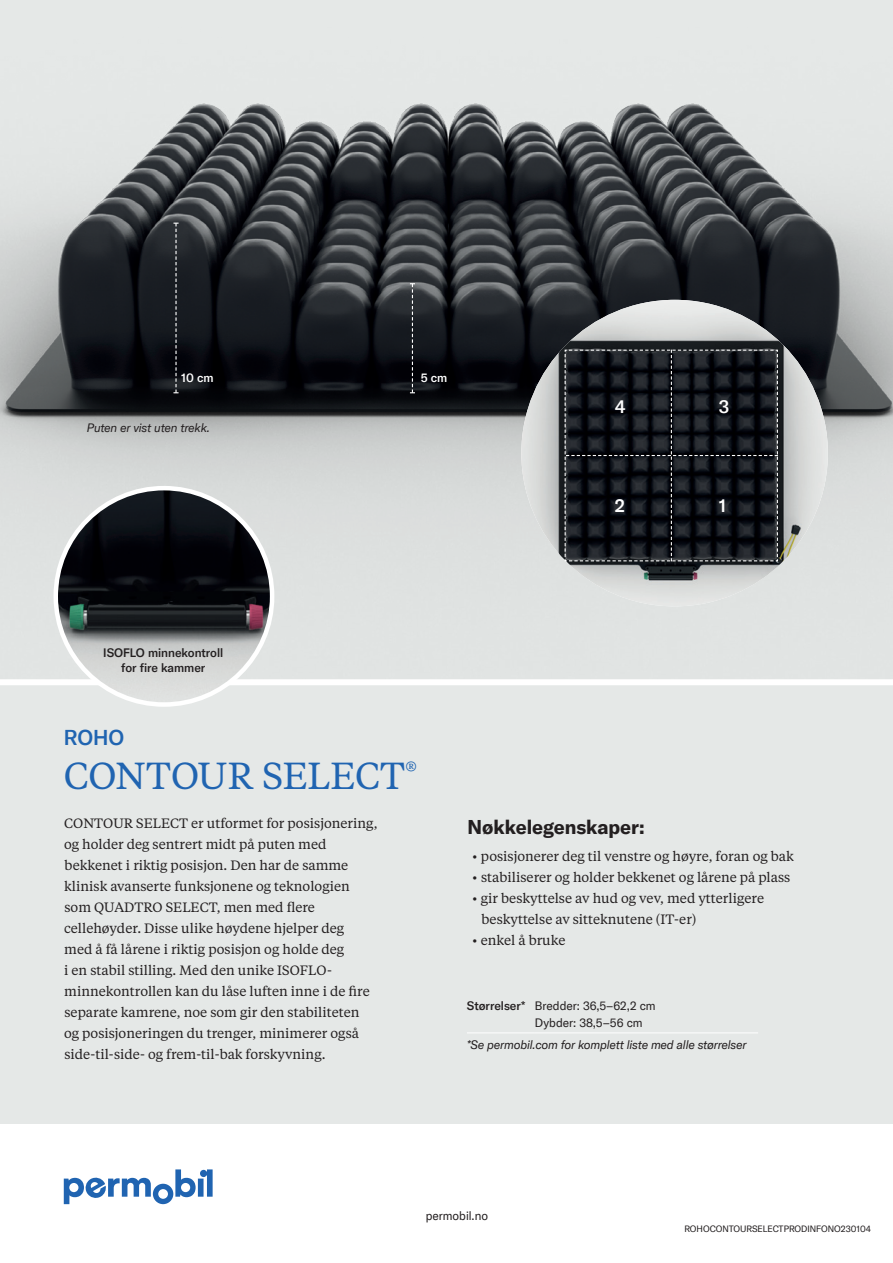
<style>
.page{position:relative;width:893px;height:1263px;background:#fff}
.page>*{position:absolute;margin:0;border:0;box-sizing:border-box;transform-origin:0 0}
.t1{font:37.5px "Tiempos Text";letter-spacing:-.01em;color:#2064b1}
.t2{font:500 21px "GT America";color:#2064b1}
.Body{font:700 19.5px "GT America";color:#231f20}
.t3{font:500 18px "GT America";color:#fff}
.Body-2{font:13.5px/21px "Tiempos Text";color:#231f20}
.t4{font:italic 12px "GT America";letter-spacing:-.01em;color:#231f20}
.t5{font:12px "GT America";color:#231f20}
.t6{font:500 12px/15px "GT America";color:#231f20;text-align:center}
.t7{font:500 12px "GT America";color:#fff}
.t8{font:9px "GT America";color:#231f20}
</style>
<div class="page">
<div style="left:0;top:0;width:893px;height:1125px;background:#e5e8e7"></div>
<img style="left:0;top:103px;width:893px;height:576px">
<hr style="left:467px;top:1033px;width:68px;height:1px;background:#fff">
<hr style="left:535px;top:1033px;width:223px;height:1px;background:#fff">
<svg style="left:173px;top:223px;width:6px;height:170px"></svg>
<svg style="left:410px;top:283px;width:5px;height:110px"></svg>
<img style="left:521px;top:300px;width:307px;height:306px;border-radius:153px">
<svg style="left:564px;top:349px;width:214px;height:213px;background:#171a1f"></svg>
<div style="left:0;top:679px;width:893px;height:6px;background:#fff"></div>
<img style="left:56px;top:488px;width:216px;height:216px;border-radius:108px">
<svg style="left:64px;top:1169px;width:149px;height:35px"></svg>
<p class="t7" style="left:181px;top:370px;width:34px">10 cm</p>
<p class="t4" style="left:87px;top:420px;width:124px">Puten er vist uten trekk.</p>
<p class="t7" style="left:421px;top:370px;width:28px">5 cm</p>
<p class="t3" style="left:615px;top:395px;width:13px">4</p>
<p class="t3" style="left:719px;top:395px;width:12px">3</p>
<p class="t3" style="left:615px;top:495px;width:12px">2</p>
<p class="t3" style="left:719px;top:495px;width:9px">1</p>
<p class="t6" style="left:103px;top:645px;width:121px">ISOFLO minnekontroll for fire kammer</p>
<p class="t2" style="left:64px;top:725px;width:62px">ROHO</p>
<p class="t1" style="left:64px;top:751px;width:355px">CONTOUR SELECT<sup>®</sup></p>
<p class="Body-2" style="left:64px;top:812px;width:315px">CONTOUR SELECT er utformet for posisjonering, og holder deg sentrert midt på puten med bekkenet i riktig posisjon. Den har de samme klinisk avanserte funksjonene og teknologien som QUADTRO SELECT, men med flere cellehøyder. Disse ulike høydene hjelper deg<br>med å få lårene i riktig posisjon og holde deg<br>i en stabil stilling. Med den unike ISOFLO&shy;minnekontrollen kan du låse luften inne i de fire separate kamrene, noe som gir den stabiliteten<br>og posisjoneringen du trenger, minimerer også side-til-side- og frem-til-bak forskyvning.</p>
<p class="Body" style="left:468px;top:814px;width:178px">Nøkkelegenskaper:</p>
<p class="Body-2" style="left:473px;top:845px;width:323px">• posisjonerer deg til venstre og høyre, foran og bak</p>
<p class="Body-2" style="left:473px;top:866px;width:319px">• stabiliserer og holder bekkenet og lårene på plass</p>
<p class="Body-2" style="left:481px;top:887px;width:284px;text-indent:-9px">• gir beskyttelse av hud og vev, med ytterligere beskyttelse av sitteknutene (IT-er)</p>
<p class="Body-2" style="left:473px;top:929px;width:94px">• enkel å bruke</p>
<p class="t6" style="left:467px;top:998px;width:60px">Størrelser*</p>
<p class="t5" style="left:535px;top:999px;width:122px">Bredder: 36,5–62,2 cm</p>
<p class="t5" style="left:535px;top:1015px;width:109px">Dybder: 38,5–56 cm</p>
<p class="t4" style="left:467px;top:1038px;width:281px">*Se permobil.com for komplett liste med alle størrelser</p>
<p class="t5" style="left:426px;top:1209px;width:64px">permobil.no</p>
<p class="t8" style="left:684px;top:1223px;width:188px">ROHOCONTOURSELECTPRODINFONO230104</p>
</div>
